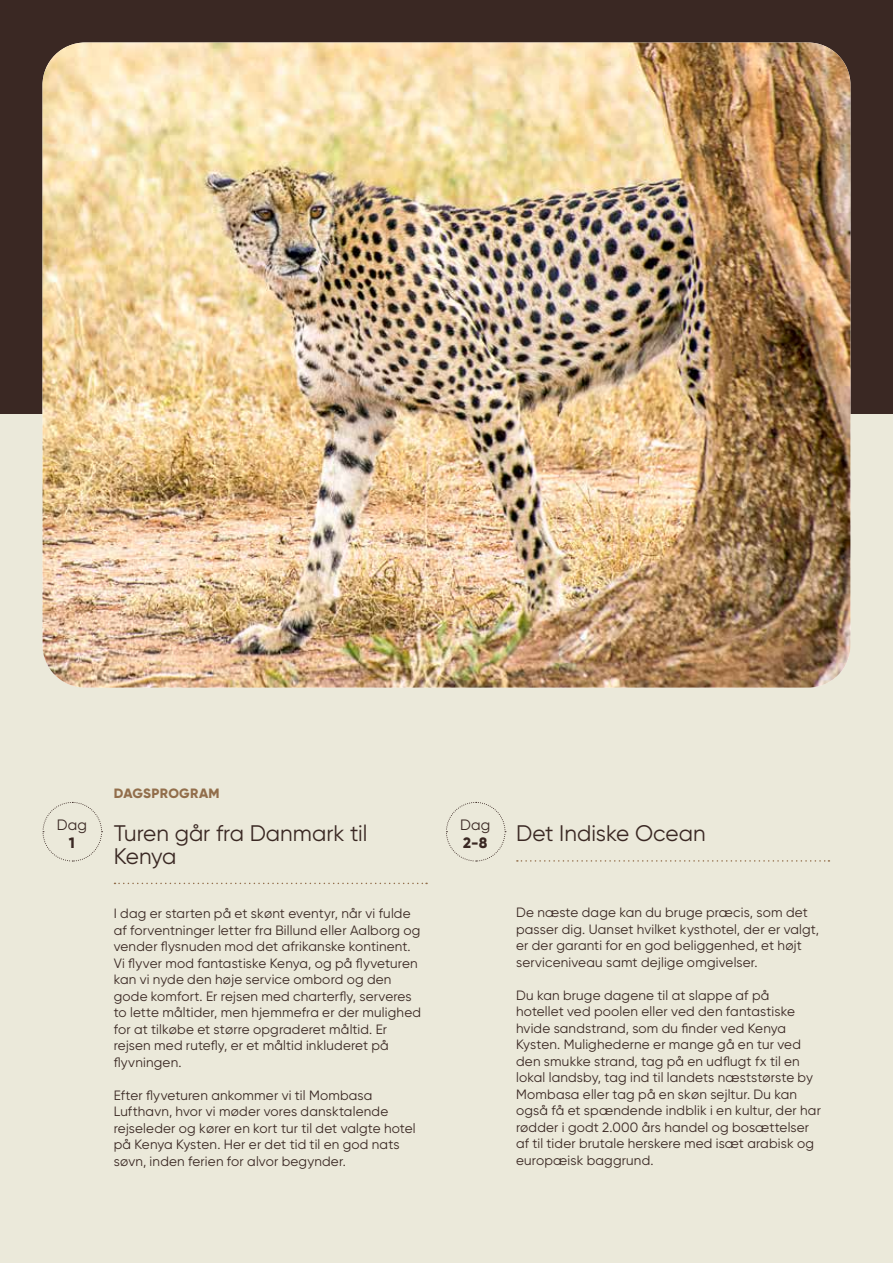
<style>
.page{position:relative;width:893px;height:1263px;background:#fff}
.page>*{position:absolute;margin:0;border:0;box-sizing:border-box;transform-origin:0 0}
.t1{font:22.5px/22.5px "Gilroy";color:#3a2823}
.t2{font:15px "Gilroy";letter-spacing:.01em;color:#3a2823}
.t3{font:800 15px "Gilroy";color:#3a2823}
.t4{font:13.5px/16.5px "Gilroy";letter-spacing:.015em;color:#3a2823}
.t5{font:800 13.5px "Gilroy";letter-spacing:.02em;color:#926e4b}
</style>
<div class="page">
<div style="left:0;top:409px;width:893px;height:854px;background:#ebe9da"></div>
<div style="left:0;top:0;width:893px;height:414px;background:#3a2823"></div>
<img style="left:43px;top:43px;width:807px;height:645px">
<svg style="left:114px;top:883px;width:313px;height:1px"></svg>
<svg style="left:517px;top:860px;width:312px;height:2px"></svg>
<svg style="left:42px;top:801px;width:61px;height:61px"></svg>
<svg style="left:446px;top:801px;width:60px;height:61px"></svg>
<p class="t2" style="left:57px;top:816px;width:32px">Dag</p>
<p class="t3" style="left:69px;top:833px;width:8px">1</p>
<p class="t5" style="left:114px;top:784px;width:107px">DAGSPROGRAM</p>
<h1 class="t1" style="left:114px;top:822px;width:255px">Turen går fra Danmark til<br>Kenya</h1>
<p class="t4" style="left:114px;top:905px;width:309px">I dag er starten på et skønt eventyr, når vi fulde af forventninger letter fra Billund eller Aalborg og vender flysnuden mod det afrikanske kontinent.<br>Vi flyver mod fantastiske Kenya, og på flyveturen kan vi nyde den høje service ombord og den gode komfort. Er rejsen med charterfly, serveres to lette måltider, men hjemmefra er der mulighed for at tilkøbe et større opgraderet måltid. Er rejsen med rutefly, er et måltid inkluderet på flyvningen.</p>
<p class="t4" style="left:114px;top:1086px;width:303px">Efter flyveturen ankommer vi til Mombasa Lufthavn, hvor vi møder vores dansktalende rejseleder og kører en kort tur til det valgte hotel på Kenya Kysten. Her er det tid til en god nats søvn, inden ferien for alvor begynder.</p>
<p class="t2" style="left:460px;top:816px;width:32px">Dag</p>
<p class="t3" style="left:463px;top:833px;width:26px">2-8</p>
<h1 class="t1" style="left:516px;top:822px;width:191px">Det Indiske Ocean</h1>
<p class="t4" style="left:516px;top:904px;width:304px">De næste dage kan du bruge præcis, som det passer dig. Uanset hvilket kysthotel, der er valgt, er der garanti for en god beliggenhed, et højt serviceniveau samt dejlige omgivelser.</p>
<p class="t4" style="left:516px;top:986px;width:306px">Du kan bruge dagene til at slappe af på<br>hotellet ved poolen eller ved den fantastiske hvide sandstrand, som du finder ved Kenya Kysten. Mulighederne er mange gå en tur ved den smukke strand, tag på en udflugt fx til en lokal landsby, tag ind til landets næststørste by Mombasa eller tag på en skøn sejltur. Du kan også få et spændende indblik i en kultur, der har rødder i godt 2.000 års handel og bosættelser af til tider brutale herskere med isæt arabisk og europæisk baggrund.</p>
</div>
